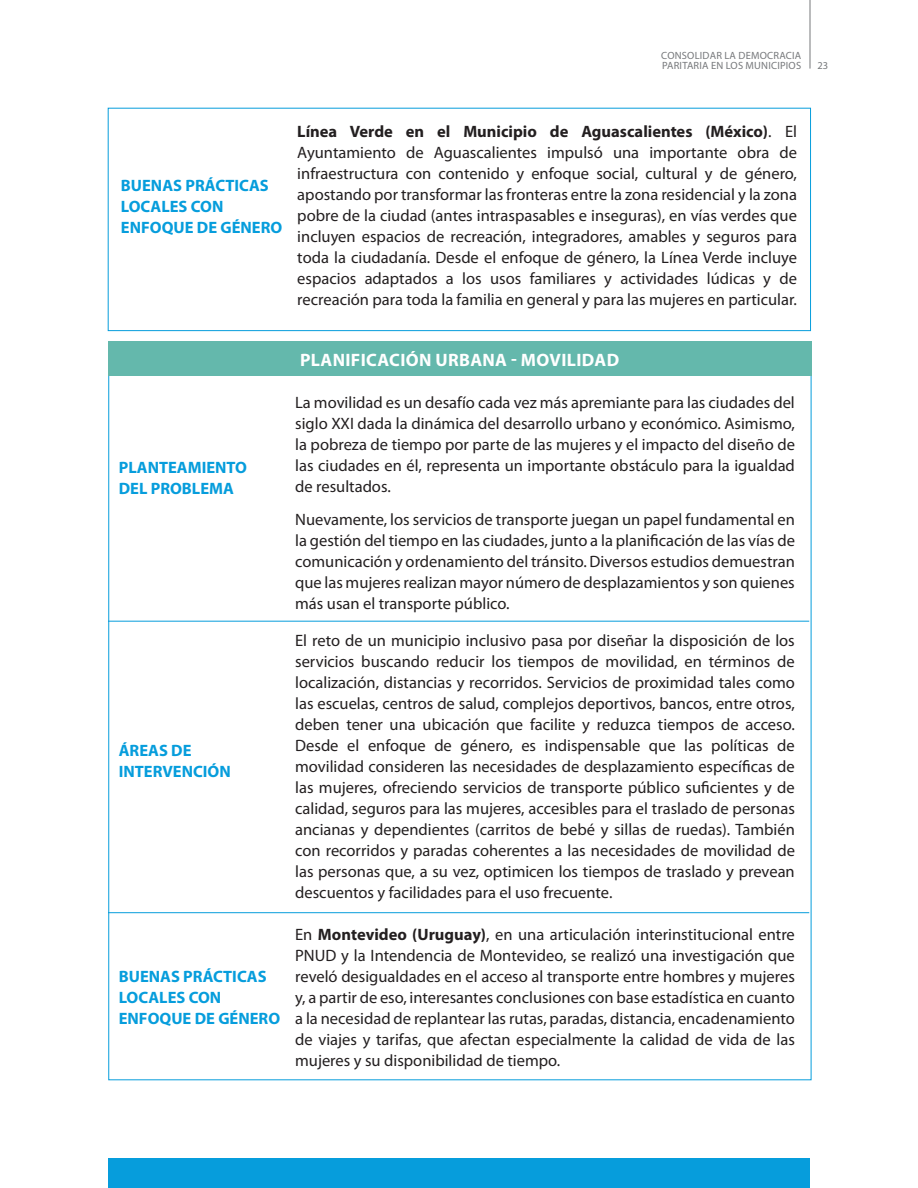
<style>
.page{position:relative;width:918px;height:1188px;background:#fff}
.page>*{position:absolute;margin:0;border:0;box-sizing:border-box;transform-origin:0 0}
.t1{font:700 18px "Myriad Pro";letter-spacing:.02em;color:#fff}
.t2{font:16.5px/21px "Myriad Pro";color:#231f20;text-align:justify}
.t3{font:700 16.5px/21px "Myriad Pro";color:#069ddc}
.t4{font:10.5px/10.5px "Myriad Pro";letter-spacing:.02em;color:#76787b}
.s1{font-weight:700}
</style>
<div class="page">
<div style="left:108px;top:1158px;width:702px;height:30px;background:#069ddc"></div>
<hr style="left:810px;top:0;width:1px;height:69px;background:#76787b">
<div style="left:108px;top:108px;width:703px;height:223px;border:1px solid #069ddc"></div>
<hr style="left:108px;top:621px;width:701px;height:1px;background:#069ddc">
<hr style="left:108px;top:912px;width:701px;height:1px;background:#069ddc">
<div style="left:108px;top:341px;width:703px;height:34px;background:#64b8ac"></div>
<p class="t4" style="left:661px;top:50px;width:141px">CONSOLIDAR LA DEMOCRACIA<br>PARITARIA EN LOS MUNICIPIOS</p>
<p class="t4" style="left:818px;top:60px;width:12px">23</p>
<p class="t3" style="left:121px;top:175px;width:163px">BUENAS PRÁCTICAS<br>LOCALES CON<br>ENFOQUE DE GÉNERO</p>
<p class="t2" style="left:297px;top:121px;width:501px"><span class="s1">Línea Verde en el Municipio de Aguascalientes (México)</span>. El Ayuntamiento de Aguascalientes impulsó una importante obra de infraestructura con contenido y enfoque social, cultural y de género, apostando por transformar las fronteras entre la zona residencial y la zona pobre de la ciudad (antes intraspasables e inseguras), en vías verdes que incluyen espacios de recreación, integradores, amables y seguros para toda la ciudadanía. Desde el enfoque de género, la Línea Verde incluye espacios adaptados a los usos familiares y actividades lúdicas y de recreación para toda la familia en general y para las mujeres en particular.</p>
<p class="t3" style="left:119px;top:457px;width:130px">PLANTEAMIENTO<br>DEL PROBLEMA</p>
<p class="t3" style="left:119px;top:739px;width:114px">ÁREAS DE<br>INTERVENCIÓN</p>
<p class="t3" style="left:119px;top:965px;width:163px">BUENAS PRÁCTICAS<br>LOCALES CON<br>ENFOQUE DE GÉNERO</p>
<p class="t1" style="left:300px;top:348px;width:321px">PLANIFICACIÓN URBANA - MOVILIDAD</p>
<p class="t2" style="left:295px;top:392px;width:501px">La movilidad es un desafío cada vez más apremiante para las ciudades del siglo XXI dada la dinámica del desarrollo urbano y económico. Asimismo, la pobreza de tiempo por parte de las mujeres y el impacto del diseño de las ciudades en él, representa un importante obstáculo para la igualdad de resultados.</p>
<p class="t2" style="left:295px;top:509px;width:501px">Nuevamente, los servicios de transporte juegan un papel fundamental en la gestión del tiempo en las ciudades, junto a la planificación de las vías de comunicación y ordenamiento del tránsito. Diversos estudios demuestran que las mujeres realizan mayor número de desplazamientos y son quienes más usan el transporte público.</p>
<p class="t2" style="left:295px;top:629px;width:501px">El reto de un municipio inclusivo pasa por diseñar la disposición de los servicios buscando reducir los tiempos de movilidad, en términos de localización, distancias y recorridos. Servicios de proximidad tales como las escuelas, centros de salud, complejos deportivos, bancos, entre otros, deben tener una ubicación que facilite y reduzca tiempos de acceso.<br>Desde el enfoque de género, es indispensable que las políticas de movilidad consideren las necesidades de desplazamiento específicas de las mujeres, ofreciendo servicios de transporte público suficientes y de calidad, seguros para las mujeres, accesibles para el traslado de personas ancianas y dependientes (carritos de bebé y sillas de ruedas). También con recorridos y paradas coherentes a las necesidades de movilidad de las personas que, a su vez, optimicen los tiempos de traslado y prevean descuentos y facilidades para el uso frecuente.</p>
<p class="t2" style="left:295px;top:924px;width:501px">En <span class="s1">Montevideo (Uruguay)</span>, en una articulación interinstitucional entre PNUD y la Intendencia de Montevideo, se realizó una investigación que reveló desigualdades en el acceso al transporte entre hombres y mujeres y, a partir de eso, interesantes conclusiones con base estadística en cuanto a la necesidad de replantear las rutas, paradas, distancia, encadenamiento de viajes y tarifas, que afectan especialmente la calidad de vida de las mujeres y su disponibilidad de tiempo.</p>
</div>
